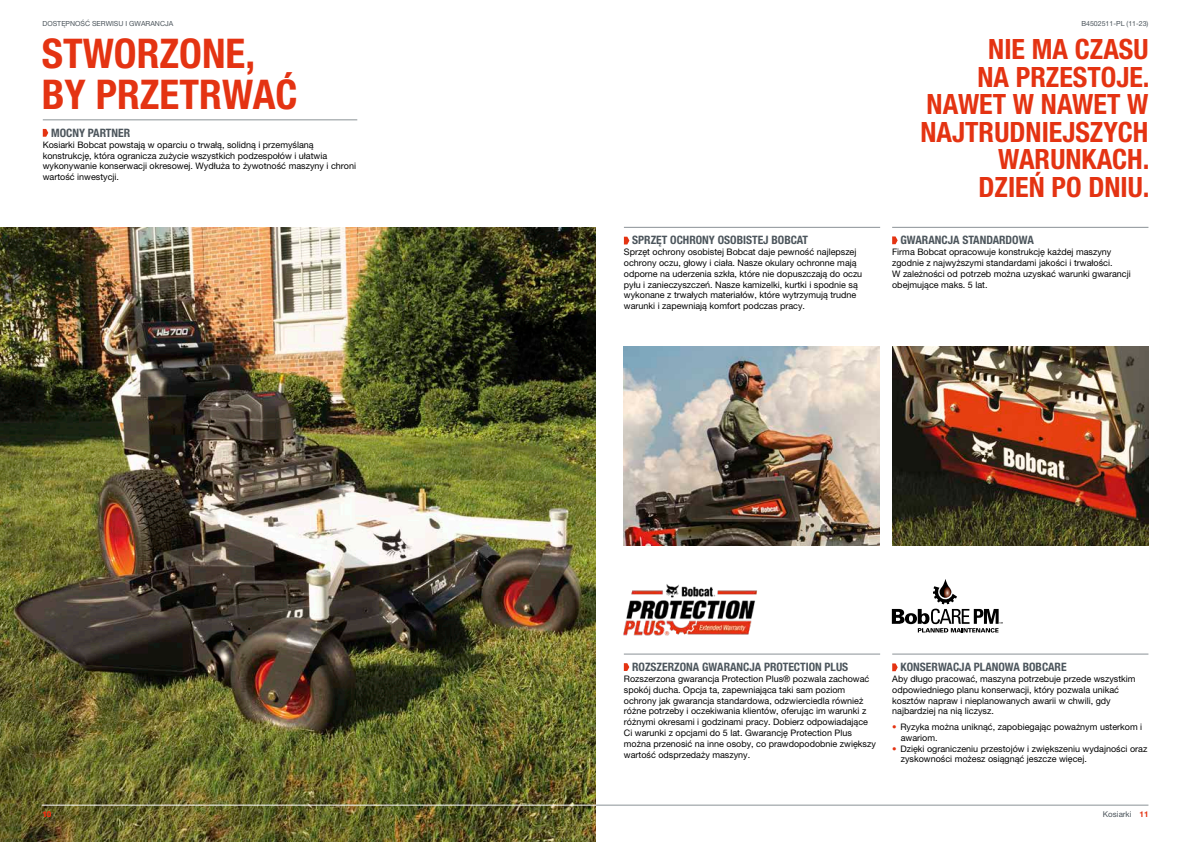
<style>
.page{position:relative;width:1191px;height:842px;background:#fff}
.page>*{position:absolute;margin:0;border:0;box-sizing:border-box;transform-origin:0 0}
.t1{font:700 condensed 41px/40.4px "Helvetica Neue LT Pro";color:#e43312}
.t2{font:700 condensed 28px/27.6px "Helvetica Neue LT Pro";color:#e43312;text-align:right}
.t3{font:700 condensed 11.6px "Helvetica Neue LT Pro";color:#4c555c}
.t4{font:9px/10.8px "Helvetica Neue LT Pro";color:#000}
.t5{font:8px "Helvetica Neue LT Pro";color:#4c555c}
.t6{font:700 8px "Helvetica Neue LT Pro";color:#e43312}
.t7{font:7px "Helvetica Neue LT Pro";color:#4c555c}
.s1{font-weight:700;color:#e43312}
</style>
<div class="page">
<img style="left:624px;top:346px;width:256px;height:200px">
<img style="left:892px;top:346px;width:256px;height:200px">
<hr style="left:595px;top:805px;width:553px;height:1px;background:#8b9296">
<img style="left:0;top:227px;width:595px;height:615px">
<svg style="left:892px;top:579px;width:110px;height:53px"></svg>
<img style="left:623px;top:584px;width:134px;height:52px">
<hr style="left:892px;top:227px;width:256px;height:1px;background:#8b9296">
<svg style="left:892px;top:236px;width:5px;height:8px"></svg>
<hr style="left:624px;top:654px;width:256px;height:1px;background:#8b9296">
<svg style="left:624px;top:663px;width:5px;height:8px"></svg>
<hr style="left:892px;top:654px;width:256px;height:1px;background:#8b9296">
<svg style="left:892px;top:663px;width:5px;height:8px"></svg>
<hr style="left:42px;top:805px;width:554px;height:1px;background:#fff">
<hr style="left:43px;top:120px;width:314px;height:1px;background:#8b9296">
<svg style="left:43px;top:129px;width:5px;height:8px"></svg>
<hr style="left:624px;top:227px;width:256px;height:1px;background:#8b9296">
<svg style="left:624px;top:237px;width:5px;height:7px"></svg>
<p class="t7" style="left:43px;top:19px;width:132px">DOSTĘPNOŚĆ SERWISU I GWARANCJA</p>
<h1 class="t1" style="left:42px;top:33px;width:257px">STWORZONE,<br>BY PRZETRWAĆ</h1>
<p class="t3" style="left:51px;top:126px;width:81px">MOCNY PARTNER</p>
<p class="t4" style="left:43px;top:139px;width:315px">Kosiarki Bobcat powstają w oparciu o trwałą, solidną i przemyślaną konstrukcję, która ogranicza zużycie wszystkich podzespołów i ułatwia wykonywanie konserwacji okresowej. Wydłuża to żywotność maszyny i chroni wartość inwestycji.</p>
<p class="t6" style="left:43px;top:809px;width:10px">10</p>
<p class="t3" style="left:632px;top:233px;width:177px">SPRZĘT OCHRONY OSOBISTEJ BOBCAT</p>
<p class="t4" style="left:624px;top:247px;width:240px">Sprzęt ochrony osobistej Bobcat daje pewność najlepszej ochrony oczu, głowy i ciała. Nasze okulary ochronne mają odporne na uderzenia szkła, które nie dopuszczają do oczu pyłu i zanieczyszczeń. Nasze kamizelki, kurtki i spodnie są wykonane z trwałych materiałów, które wytrzymują trudne warunki i zapewniają komfort podczas pracy.</p>
<p class="t7" style="left:1081px;top:19px;width:69px">B4502511-PL (11-23)</p>
<h2 class="t2" style="left:920px;top:35px;width:230px">NIE MA CZASU<br>NA PRZESTOJE.<br>NAWET W NAWET W<br>NAJTRUDNIEJSZYCH<br>WARUNKACH.<br>DZIEŃ PO DNIU.</h2>
<p class="t3" style="left:900px;top:233px;width:135px">GWARANCJA STANDARDOWA</p>
<p class="t4" style="left:892px;top:247px;width:240px">Firma Bobcat opracowuje konstrukcję każdej maszyny zgodnie z najwyższymi standardami jakości i trwałości.<br>W zależności od potrzeb można uzyskać warunki gwarancji obejmujące maks. 5 lat.</p>
<p class="t3" style="left:632px;top:660px;width:218px">ROZSZERZONA GWARANCJA PROTECTION PLUS</p>
<p class="t4" style="left:624px;top:673px;width:253px">Rozszerzona gwarancja Protection Plus® pozwala zachować spokój ducha. Opcja ta, zapewniająca taki sam poziom ochrony jak gwarancja standardowa, odzwierciedla również różne potrzeby i oczekiwania klientów, oferując im warunki z różnymi okresami i godzinami pracy. Dobierz odpowiadające Ci warunki z opcjami do 5 lat. Gwarancję Protection Plus można przenosić na inne osoby, co prawdopodobnie zwiększy wartość odsprzedaży maszyny.</p>
<p class="t3" style="left:900px;top:660px;width:168px">KONSERWACJA PLANOWA BOBCARE</p>
<p class="t4" style="left:892px;top:673px;width:245px">Aby długo pracować, maszyna potrzebuje przede wszystkim odpowiedniego planu konserwacji, który pozwala unikać kosztów napraw i nieplanowanych awarii w chwili, gdy najbardziej na nią liczysz.</p>
<p class="t4" style="left:900px;top:721px;width:243px;text-indent:-9px"><span class="s1">•</span> Ryzyka można uniknąć, zapobiegając poważnym usterkom i awariom.</p>
<p class="t4" style="left:900px;top:743px;width:248px;text-indent:-9px"><span class="s1">•</span> Dzięki ograniczeniu przestojów i zwiększeniu wydajności oraz zyskowności możesz osiągnąć jeszcze więcej.</p>
<p class="t5" style="left:1103px;top:810px;width:47px">Kosiarki <span class="s1">11</span></p>
</div>
